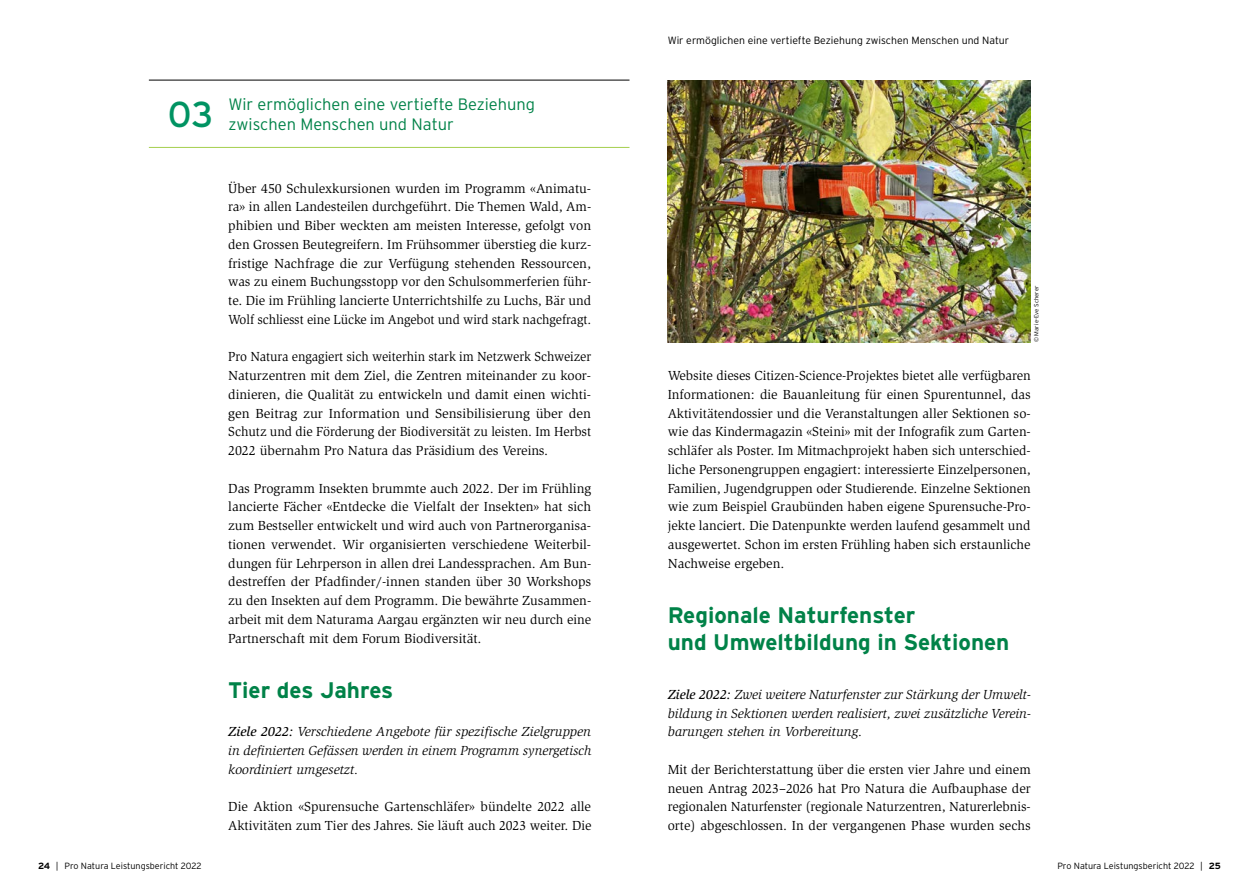
<style>
.page{position:relative;width:1259px;height:893px;background:#fff}
.page>*{position:absolute;margin:0;border:0;box-sizing:border-box;transform-origin:0 0}
.t1{font:36px "Interstate";color:#009362}
.t2{font:700 22.5px/27px "Interstate";color:#008248}
.t3{font:300 16.5px/19.8px "Interstate";color:#008248}
.t4{font:13.5px/18.8px "Slimbach Std";color:#000;text-align:justify}
.t5{font:13.5px/18.8px "Slimbach Std";color:#000;text-align:justify;scale:.95 1}
.t6{font:italic 13.5px/18.8px "Slimbach Std";color:#000;text-align:justify}
.t7{font:300 10.5px "Interstate";color:#000}
.t8{font:300 9px "Interstate";color:#000}
.t9{font:300 6px "Interstate";letter-spacing:.01em;color:#000}
.s1{font-weight:500}
.s2{font-weight:700}
</style>
<div class="page">
<hr style="left:149px;top:80px;width:480px;height:1px;background:#000">
<hr style="left:149px;top:147px;width:480px;height:1px;background:#a5cf4d">
<img style="left:668px;top:80px;width:362px;height:263px">
<h1 class="t1" style="left:168px;top:94px;width:47px">03</h1>
<p class="t3" style="left:228px;top:94px;width:308px">Wir ermöglichen eine vertiefte Beziehung zwischen Menschen und Natur</p>
<p class="t4" style="left:228px;top:179px;width:364px">Über 450 Schulexkursionen wurden im Programm «Animatu&shy;ra» in allen Landesteilen durchgeführt. Die Themen Wald, Am&shy;phibien und Biber weckten am meisten Interesse, gefolgt von den Grossen Beutegreifern. Im Frühsommer überstieg die kurz&shy;fristige Nachfrage die zur Verfügung stehenden Ressourcen, was zu einem Buchungsstopp vor den Schulsommerferien führ&shy;te. Die im Frühling lancierte Unterrichtshilfe zu Luchs, Bär und Wolf schliesst eine Lücke im Angebot und wird stark nachgefragt.</p>
<p class="t5" style="left:228px;top:347px;width:383px">Pro Natura engagiert sich weiterhin stark im Netzwerk Schweizer Naturzentren mit dem Ziel, die Zentren miteinander zu koor&shy;dinieren, die Qualität zu entwickeln und damit einen wichti&shy;gen Beitrag zur Information und Sensibilisierung über den Schutz und die Förderung der Biodiversität zu leisten. Im Herbst 2022 übernahm Pro Natura das Präsidium des Vereins.</p>
<p class="t4" style="left:228px;top:479px;width:365px">Das Programm Insekten brummte auch 2022. Der im Frühling lancierte Fächer «Entdecke die Vielfalt der Insekten» hat sich zum Bestseller entwickelt und wird auch von Partnerorganisa&shy;tionen verwendet. Wir organisierten verschiedene Weiterbil&shy;dungen für Lehrperson in allen drei Landessprachen. Am Bun&shy;destreffen der Pfadfinder/-innen standen über 30 Workshops zu den Insekten auf dem Programm. Die bewährte Zusammen&shy;arbeit mit dem Naturama Aargau ergänzten wir neu durch eine Partnerschaft mit dem Forum Biodiversität.</p>
<h2 class="t2" style="left:228px;top:676px;width:167px">Tier des Jahres</h2>
<p class="t6" style="left:228px;top:722px;width:365px"><span class="s1">Ziele 2022:</span> Verschiedene Angebote für spezifische Zielgruppen in definierten Gefässen werden in einem Programm synergetisch koordiniert umgesetzt.</p>
<p class="t4" style="left:228px;top:797px;width:365px">Die Aktion «Spurensuche Gartenschläfer» bündelte 2022 alle<br>Aktivitäten zum Tier des Jahres. Sie läuft auch 2023 weiter. Die</p>
<p class="t7" style="left:668px;top:34px;width:343px">Wir ermöglichen eine vertiefte Beziehung zwischen Menschen und Natur</p>
<p class="t9" style="left:1033px;top:342px;width:58px;rotate:-90deg">© Marie-Eve Scherer</p>
<p class="t4" style="left:668px;top:366px;width:364px">Website dieses Citizen-Science-Projektes bietet alle verfügbaren Informationen: die Bauanleitung für einen Spurentunnel, das Aktivitätendossier und die Veranstaltungen aller Sektionen so&shy;wie das Kindermagazin «Steini» mit der Infografik zum Garten&shy;schläfer als Poster. Im Mitmachprojekt haben sich unterschied&shy;liche Personengruppen engagiert: interessierte Einzelpersonen, Familien, Jugendgruppen oder Studierende. Einzelne Sektionen wie zum Beispiel Graubünden haben eigene Spurensuche-Pro&shy;jekte lanciert. Die Datenpunkte werden laufend gesammelt und ausgewertet. Schon im ersten Frühling haben sich erstaunliche Nachweise ergeben.</p>
<h2 class="t2" style="left:668px;top:601px;width:343px">Regionale Naturfenster<br>und Umweltbildung in Sektionen</h2>
<p class="t6" style="left:668px;top:685px;width:364px"><span class="s1">Ziele 2022:</span> Zwei weitere Naturfenster zur Stärkung der Umwelt&shy;bildung in Sektionen werden realisiert, zwei zusätzliche Verein&shy;barungen stehen in Vorbereitung.</p>
<p class="t4" style="left:668px;top:760px;width:364px">Mit der Berichterstattung über die ersten vier Jahre und einem neuen Antrag 2023–2026 hat Pro Natura die Aufbauphase der regionalen Naturfenster (regionale Naturzentren, Naturerlebnis&shy;orte) abgeschlossen. In der vergangenen Phase wurden sechs</p>
<p class="t8" style="left:38px;top:860px;width:165px"><span class="s2">24</span> | Pro Natura Leistungsbericht 2022</p>
<p class="t8" style="left:1057px;top:860px;width:165px">Pro Natura Leistungsbericht 2022 | <span class="s2">25</span></p>
</div>
